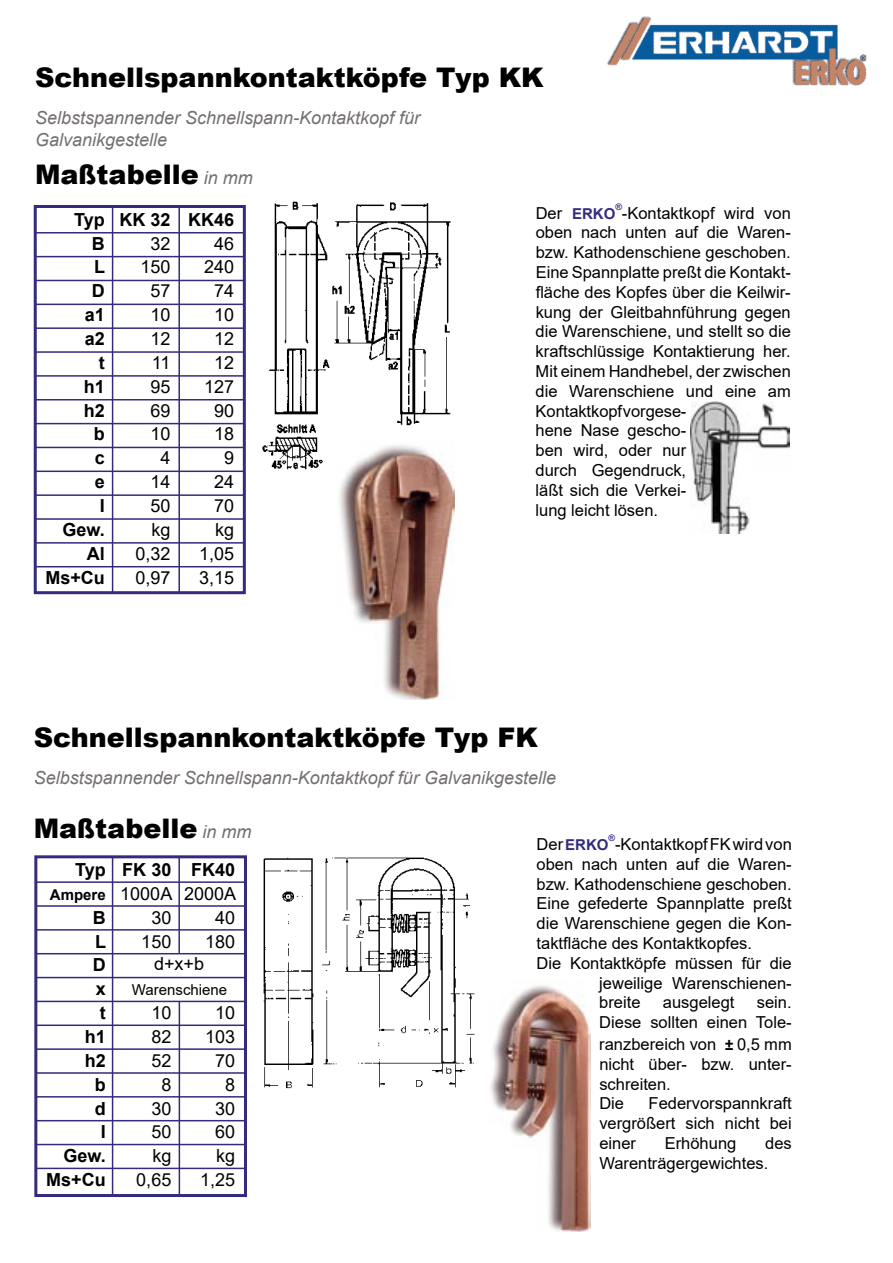
<style>
.page{position:relative;width:893px;height:1263px;background:#fff}
.page>*{position:absolute;margin:0;border:0;box-sizing:border-box;transform-origin:0 0}
.t1{font:900 27px "Arial";color:#000}
.t2{font:18px/23.9px "Arial";color:#000;text-align:right}
.t3{font:italic 18px/21.6px "Arial";color:#74706f}
.t4{font:700 18px/23.9px "Arial";color:#000;text-align:right}
.t5{font:16.5px/19.8px "Arial";color:#000}
.t6{font:15px "Arial";color:#000}
.t7{font:700 15px "Arial";color:#000}
.t8{font:700 9px "Arial";color:#332c7e}
.s1{font-weight:400;font-style:italic;font-size:18px;color:#74706f}
.s2{font-weight:700;font-size:15px;color:#332c7e}
.s3{font-weight:700;font-size:15px}
</style>
<div class="page">
<img style="left:490px;top:985px;width:101px;height:247px">
<img style="left:339px;top:469px;width:116px;height:230px">
<img style="left:262px;top:202px;width:189px;height:267px">
<hr style="left:35px;top:232px;width:210px;height:1px;background:#332c7e">
<hr style="left:35px;top:256px;width:210px;height:1px;background:#332c7e">
<hr style="left:35px;top:280px;width:210px;height:1px;background:#332c7e">
<hr style="left:35px;top:304px;width:210px;height:1px;background:#332c7e">
<hr style="left:35px;top:327px;width:210px;height:2px;background:#332c7e">
<hr style="left:35px;top:351px;width:210px;height:2px;background:#332c7e">
<hr style="left:35px;top:375px;width:210px;height:2px;background:#332c7e">
<hr style="left:35px;top:399px;width:210px;height:1px;background:#332c7e">
<hr style="left:35px;top:423px;width:210px;height:1px;background:#332c7e">
<hr style="left:35px;top:447px;width:210px;height:1px;background:#332c7e">
<hr style="left:35px;top:471px;width:210px;height:1px;background:#332c7e">
<hr style="left:35px;top:494px;width:210px;height:2px;background:#332c7e">
<hr style="left:35px;top:518px;width:210px;height:2px;background:#332c7e">
<hr style="left:35px;top:566px;width:210px;height:1px;background:#332c7e">
<hr style="left:35px;top:542px;width:210px;height:2px;background:#332c7e">
<div style="left:34px;top:205px;width:212px;height:389px;border:3px solid #332c7e"></div>
<hr style="left:178px;top:208px;width:2px;height:385px;background:#332c7e">
<hr style="left:112px;top:207px;width:1px;height:386px;background:#332c7e">
<img style="left:691px;top:401px;width:98px;height:133px">
<img style="left:263px;top:857px;width:212px;height:232px">
<hr style="left:35px;top:881px;width:210px;height:2px;background:#332c7e">
<hr style="left:35px;top:905px;width:210px;height:2px;background:#332c7e">
<hr style="left:35px;top:929px;width:210px;height:1px;background:#332c7e">
<hr style="left:35px;top:953px;width:210px;height:1px;background:#332c7e">
<hr style="left:35px;top:977px;width:210px;height:1px;background:#332c7e">
<hr style="left:35px;top:1001px;width:210px;height:1px;background:#332c7e">
<hr style="left:35px;top:1024px;width:210px;height:2px;background:#332c7e">
<hr style="left:35px;top:1048px;width:210px;height:2px;background:#332c7e">
<hr style="left:35px;top:1072px;width:210px;height:2px;background:#332c7e">
<hr style="left:35px;top:1096px;width:210px;height:1px;background:#332c7e">
<hr style="left:35px;top:1120px;width:210px;height:1px;background:#332c7e">
<hr style="left:35px;top:1144px;width:210px;height:1px;background:#332c7e">
<hr style="left:35px;top:1168px;width:210px;height:1px;background:#332c7e">
<div style="left:34px;top:855px;width:213px;height:342px;border:3px solid #332c7e"></div>
<hr style="left:178px;top:857px;width:2px;height:96px;background:#332c7e">
<hr style="left:112px;top:857px;width:1px;height:338px;background:#332c7e">
<hr style="left:179px;top:1002px;width:1px;height:193px;background:#332c7e">
<img style="left:607px;top:16px;width:260px;height:70px">
<h1 class="t1" style="left:35px;top:57px;width:510px">Schnellspannkontaktköpfe Typ KK</h1>
<p class="t3" style="left:35px;top:107px;width:387px">Selbstspannender Schnellspann-Kontaktkopf für<br>Galvanikgestelle</p>
<h1 class="t1" style="left:35px;top:154px;width:219px">Maßtabelle <span class="s1">in mm</span></h1>
<p class="t4" style="left:45px;top:208px;width:61px">Typ<br>B<br>L<br>D<br>a1<br>a2<br>t<br>h1<br>h2<br>b<br>c<br>e<br>I<br>Gew.<br>Al<br>Ms+Cu</p>
<p class="t4" style="left:119px;top:208px;width:53px">KK 32</p>
<p class="t8" style="left:615px;top:200px;width:8px">®</p>
<p class="t5" style="left:536px;top:203px;width:257px">Der <span class="s2">ERKO</span> -Kontaktkopf wird von oben nach unten auf die Waren&shy;bzw. Kathodenschiene geschoben.<br>Eine Spannplatte preßt die Kontakt&shy;fläche des Kopfes über die Keilwir&shy;kung der Gleitbahnführung gegen die Warenschiene, und stellt so die kraftschlüssige Kontaktierung her.<br>Mit einem Handhebel, der zwischen die Warenschiene und eine am<br>Kontaktkopfvorgese-<br>hene Nase gescho-<br>ben wird, oder nur<br>durch Gegendruck,<br>läßt sich die Verkei-<br>lung leicht lösen.</p>
<p class="t4" style="left:188px;top:208px;width:48px">KK46</p>
<p class="t2" style="left:199px;top:231px;width:37px">46<br>240<br>74<br>10<br>12<br>12<br>127<br>90<br>18<br>9<br>24<br>70 kg<br>1,05<br>3,15</p>
<p class="t2" style="left:135px;top:231px;width:37px">32<br>150<br>57<br>10<br>12<br>11<br>95<br>69<br>10<br>4<br>14<br>50 kg<br>0,32<br>0,97</p>
<h1 class="t1" style="left:34px;top:718px;width:506px">Schnellspannkontaktköpfe Typ FK</h1>
<p class="t3" style="left:34px;top:767px;width:524px">Selbstspannender Schnellspann-Kontaktkopf für Galvanikgestelle</p>
<h1 class="t1" style="left:34px;top:809px;width:219px">Maßtabelle <span class="s1">in mm</span></h1>
<p class="t4" style="left:75px;top:858px;width:32px">Typ</p>
<p class="t7" style="left:50px;top:884px;width:57px">Ampere</p>
<p class="t4" style="left:46px;top:906px;width:61px">B<br>L<br>D<br>x<br>t<br>h1<br>h2<br>b<br>d<br>I<br>Gew.<br>Ms+Cu</p>
<p class="t4" style="left:122px;top:858px;width:51px">FK 30</p>
<p class="t2" style="left:120px;top:881px;width:54px">1000A<br>30<br>150</p>
<p class="t4" style="left:191px;top:858px;width:46px">FK40</p>
<p class="t2" style="left:184px;top:881px;width:54px">2000A<br>40<br>180</p>
<p class="t2" style="left:154px;top:952px;width:52px">d+x+b</p>
<p class="t6" style="left:132px;top:980px;width:97px">Warenschiene</p>
<p class="t2" style="left:136px;top:1001px;width:37px">10<br>82<br>52<br>8<br>30<br>50 kg<br>0,65</p>
<p class="t2" style="left:200px;top:1001px;width:37px">10<br>103<br>70<br>8<br>30<br>60 kg<br>1,25</p>
<p class="t8" style="left:608px;top:831px;width:8px">®</p>
<p class="t5" style="left:537px;top:834px;width:257px">Der <span class="s2">ERKO</span> -KontaktkopfFKwirdvon</p>
<p class="t5" style="left:537px;top:854px;width:257px">oben nach unten auf die Waren-</p>
<p class="t5" style="left:537px;top:874px;width:257px">bzw. Kathodenschiene geschoben.</p>
<p class="t5" style="left:537px;top:894px;width:257px">Eine gefederte Spannplatte preßt</p>
<p class="t5" style="left:537px;top:913px;width:257px">die Warenschiene gegen die Kon-</p>
<p class="t5" style="left:537px;top:933px;width:217px">taktfläche des Kontaktkopfes.</p>
<p class="t5" style="left:537px;top:953px;width:257px">Die Kontaktköpfe müssen für die</p>
<p class="t5" style="left:599px;top:973px;width:194px">jeweilige Warenschienen-</p>
<p class="t5" style="left:599px;top:993px;width:43px">breite</p>
<p class="t5" style="left:663px;top:993px;width:73px">ausgelegt</p>
<p class="t5" style="left:599px;top:993px;width:194px;text-align:right">sein.<br>Diese sollten einen Tole-</p>
<p class="t5" style="left:599px;top:1034px;width:194px">ranzbereich von <span class="s3">±</span> 0,5 mm nicht über- bzw. unter&shy;schreiten.<br>Die</p>
<p class="t5" style="left:599px;top:1093px;width:194px;text-align:justify;text-indent:49px">Federvorspannkraft vergrößert sich nicht bei einer</p>
<p class="t5" style="left:665px;top:1133px;width:73px">Erhöhung</p>
<p class="t5" style="left:599px;top:1133px;width:194px;text-indent:166px">des<br>Warenträgergewichtes.</p>
</div>
